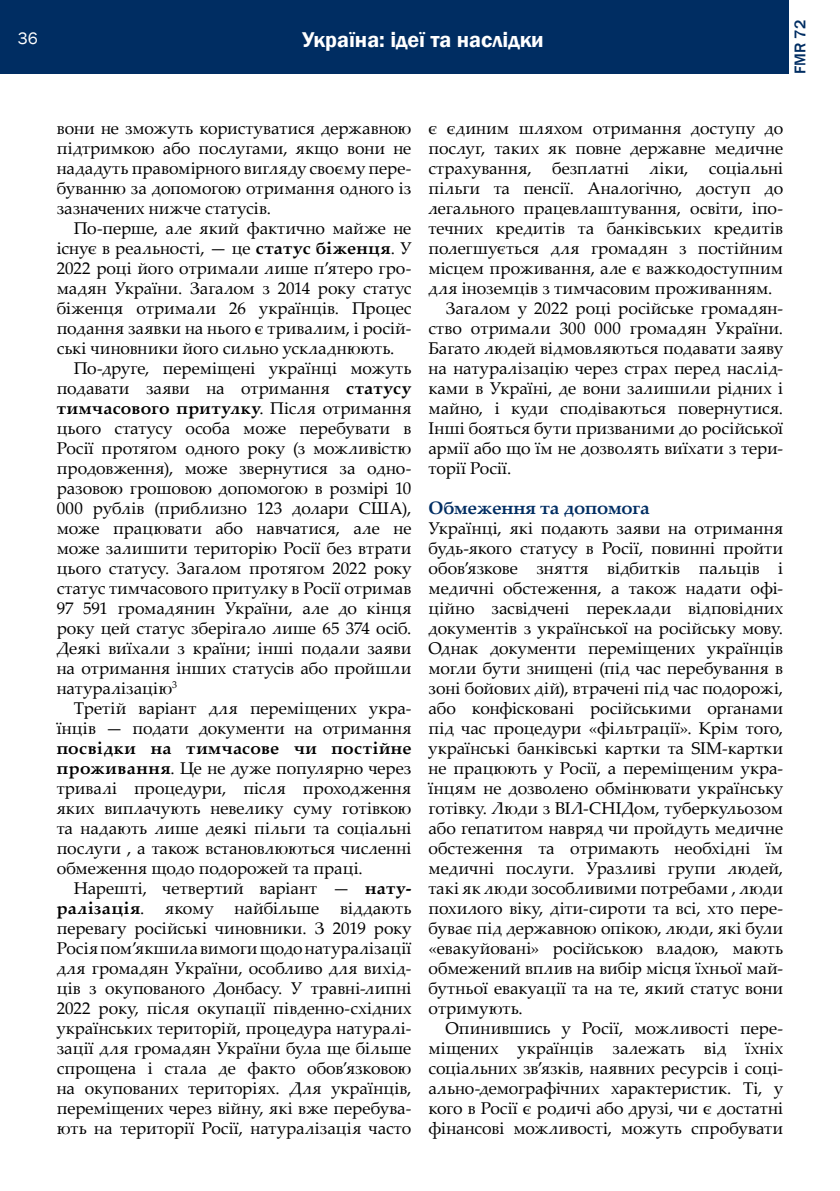
<style>
.page{position:relative;width:840px;height:1191px;background:#fff}
.page>*{position:absolute;margin:0;border:0;box-sizing:border-box;transform-origin:0 0}
.t1{font:600 22px "Franklin Gothic";color:#fff}
.t2{font:700 18px "Palatino Linotype";letter-spacing:-.01em;color:#002d62}
.t3{font:17px/20px "Palatino Linotype";color:#000;text-align:justify}
.t4{font:17px "Franklin Gothic";color:#fff}
.t5{font:500 16px "Franklin Gothic";color:#002d62}
.s1{font-weight:700}
</style>
<div class="page">
<div style="left:0;top:0;width:788px;height:74px;background:#002d62"></div>
<p class="t4" style="left:18px;top:27px;width:21px">36</p>
<p class="t1" style="left:302px;top:27px;width:243px">Україна: ідеї та наслідки</p>
<p class="t5" style="left:789px;top:74px;width:55px;rotate:-90deg">FMR 72</p>
<p class="t3" style="left:57px;top:117px;width:356px">вони не зможуть користуватися державною підтримкою або послугами, якщо вони не нададуть правомірного вигляду своєму пере&shy;буванню за допомогою отримання одного із зазначених нижче статусів.</p>
<p class="t3" style="left:57px;top:217px;width:356px;text-indent:17px">По-перше, але який фактично майже не існує в реальності, — це <span class="s1">статус біженця</span>. У 2022 році його отримали лише п’ятеро гро&shy;мадян України. Загалом з 2014 року статус біженця отримали 26 українців. Процес подання заявки на нього є тривалим, і росій&shy;ські чиновники його сильно ускладнюють.</p>
<p class="t3" style="left:57px;top:357px;width:356px;text-indent:17px">По-друге, переміщені українці можуть подавати заяви на отримання <span class="s1">статусу тимчасового притулку</span>. Після отримання цього статусу особа може перебувати в Росії протягом одного року (з можливістю продовження), може звернутися за одно&shy;разовою грошовою допомогою в розмірі 10<br>000 рублів (приблизно 123 долари США), може працювати або навчатися, але не може залишити територію Росії без втрати цього статусу. Загалом протягом 2022 року статус тимчасового притулку в Росії отримав 97 591 громадянин України, але до кінця року цей статус зберігало лише 65 374 осіб.<br>Деякі виїхали з країни; інші подали заяви на отримання інших статусів або пройшли натуралізацію<sup>3</sup></p>
<p class="t3" style="left:57px;top:697px;width:356px;text-align:right">Третій варіант для переміщених укра&shy;їнців — подати документи на отримання</p>
<p class="t3" style="left:57px;top:737px;width:356px"><span class="s1">посвідки на тимчасове чи постійне проживання</span>. Це не дуже популярно через тривалі процедури, після проходження яких виплачують невелику суму готівкою та надають лише деякі пільги та соціальні послуги , а також встановлюються численні обмеження щодо подорожей та праці.</p>
<p class="t3" style="left:57px;top:877px;width:356px;text-indent:17px">Нарешті, четвертий варіант — <span class="s1">нату&shy;ралізація</span>. якому найбільше віддають перевагу російські чиновники. З 2019 року Росія пом’якшила вимоги щодо натуралізації для громадян України, особливо для вихід&shy;ців з окупованого Донбасу. У травні-липні 2022 року, після окупації південно-східних українських територій, процедура натуралі&shy;зації для громадян України була ще більше спрощена і стала де факто обов’язковою на окупованих територіях. Для українців, переміщених через війну, які вже перебува&shy;ють на території Росії, натуралізація часто</p>
<p class="t3" style="left:428px;top:117px;width:356px">є єдиним шляхом отримання доступу до</p>
<p class="t3" style="left:428px;top:137px;width:356px">послуг, таких як повне державне медичне</p>
<p class="t3" style="left:428px;top:157px;width:356px">страхування, безплатні ліки, соціальні</p>
<p class="t3" style="left:428px;top:177px;width:356px">пільги та пенсії. Аналогічно, доступ до</p>
<p class="t3" style="left:428px;top:197px;width:356px">легального працевлаштування, освіти, іпо-</p>
<p class="t3" style="left:428px;top:217px;width:356px">течних кредитів та банківських кредитів</p>
<p class="t3" style="left:428px;top:237px;width:356px">полегшується для громадян з постійним</p>
<p class="t3" style="left:428px;top:257px;width:356px">місцем проживання, але є важкодоступним</p>
<p class="t3" style="left:428px;top:277px;width:345px">для іноземців з тимчасовим проживанням.</p>
<p class="t3" style="left:445px;top:297px;width:339px">Загалом у 2022 році російське громадян-</p>
<p class="t3" style="left:428px;top:317px;width:356px">ство отримали 300 000 громадян України.</p>
<p class="t3" style="left:428px;top:337px;width:356px">Багато людей відмовляються подавати заяву</p>
<p class="t3" style="left:428px;top:357px;width:356px">на натуралізацію через страх перед наслід-</p>
<p class="t3" style="left:428px;top:377px;width:356px">ками в Україні, де вони залишили рідних і</p>
<p class="t3" style="left:428px;top:397px;width:356px">майно, і куди сподіваються повернутися.</p>
<p class="t3" style="left:428px;top:417px;width:356px">Інші бояться бути призваними до російської</p>
<p class="t3" style="left:428px;top:437px;width:356px">армії або що їм не дозволять виїхати з тери-</p>
<p class="t3" style="left:428px;top:457px;width:84px">торії Росії.</p>
<p class="t2" style="left:428px;top:495px;width:223px">Обмеження та допомога</p>
<p class="t3" style="left:428px;top:517px;width:356px">Українці, які подають заяви на отримання будь-якого статусу в Росії, повинні пройти обов’язкове зняття відбитків пальців і медичні обстеження, а також надати офі&shy;ційно засвідчені переклади відповідних документів з української на російську мову.<br>Однак документи переміщених українців могли бути знищені (під час перебування в зоні бойових дій), втрачені під час подорожі, або конфісковані російськими органами під час процедури «фільтрації». Крім того, українські банківські картки та SIM-картки не працюють у Росії, а переміщеним укра&shy;їнцям не дозволено обмінювати українську готівку. Люди з ВІЛ-СНІДом, туберкульозом або гепатитом навряд чи пройдуть медичне обстеження та отримають необхідні їм медичні послуги. Уразливі групи людей, такі як люди зособливими потребами , люди похилого віку, діти-сироти та всі, хто пере&shy;буває під державною опікою, люди, які були «евакуйовані» російською владою, мають обмежений вплив на вибір місця їхньої май&shy;бутньої евакуації та на те, який статус вони отримують.</p>
<p class="t3" style="left:428px;top:1017px;width:356px;text-indent:17px">Опинившись у Росії, можливості пере&shy;міщених українців залежать від їхніх соціальних зв’язків, наявних ресурсів і соці&shy;ально-демографічних характеристик. Ті, у кого в Росії є родичі або друзі, чи є достатні фінансові можливості, можуть спробувати</p>
</div>
